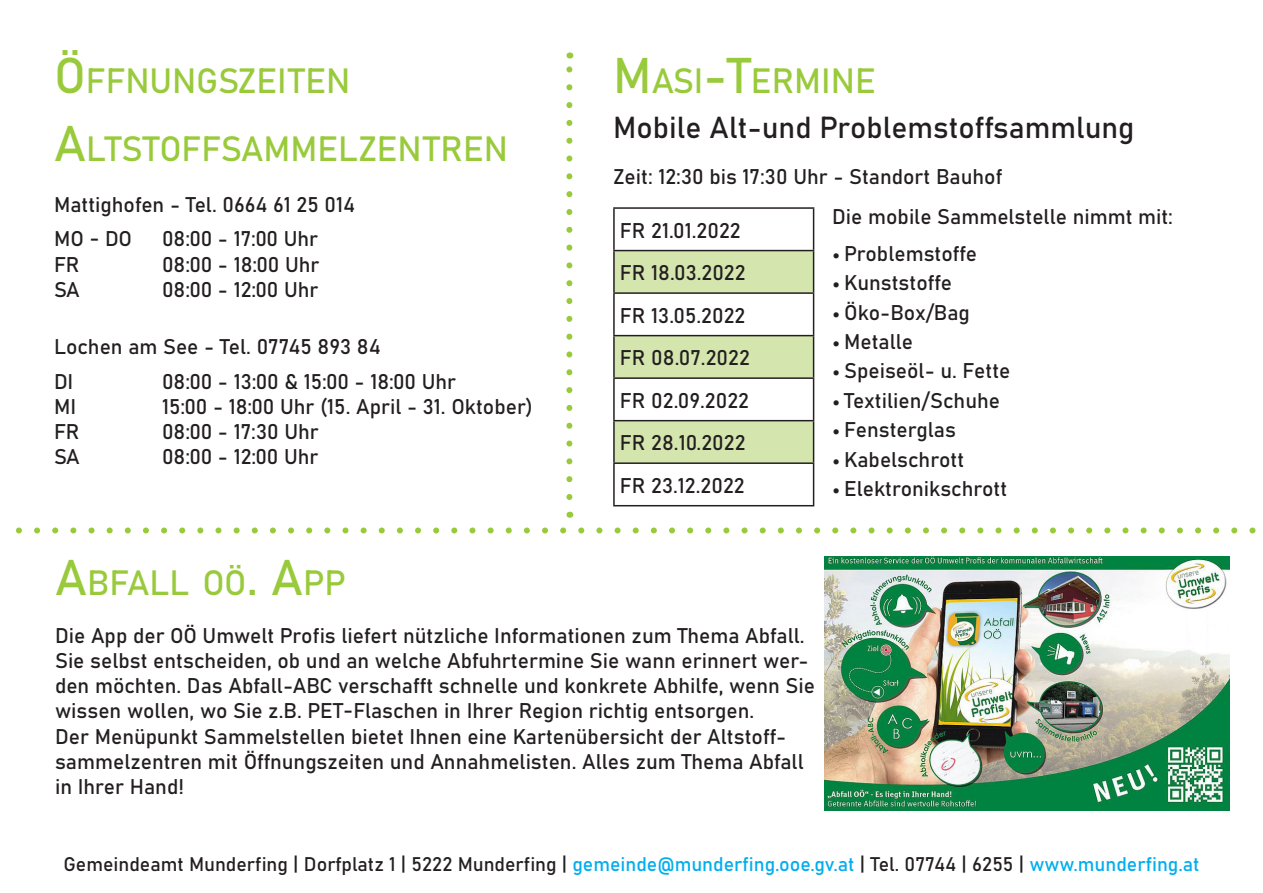
<style>
.page{position:relative;width:1263px;height:893px;background:#fff}
.page>*{position:absolute;margin:0;border:0;box-sizing:border-box;transform-origin:0 0}
.Überschrift_Artikel{font:34.65px "Bahnschrift";color:#99ca3b}
.Hervorhebung_fett{font:30px "Bahnschrift";color:#231f20}
.t1{font:21px/25.2px "Bahnschrift";color:#231f20}
.t2{font:19.5px "Bahnschrift";color:#231f20}
.s1{font-size:49.5px}
.s2{font-family:"Calibri";font-size:16.5px}
.s3{color:#00aeef}
</style>
<div class="page">
<svg style="left:566px;top:66px;width:6px;height:431px"></svg>
<svg style="left:615px;top:251px;width:198px;height:211px"></svg>
<div style="left:614px;top:336px;width:200px;height:42px;background:#d4e6ae"></div>
<hr style="left:613px;top:207px;width:201px;height:2px;background:#231f20">
<hr style="left:613px;top:209px;width:2px;height:41px;background:#231f20">
<hr style="left:813px;top:209px;width:1px;height:41px;background:#231f20">
<hr style="left:613px;top:250px;width:201px;height:1px;background:#231f20">
<hr style="left:613px;top:251px;width:2px;height:41px;background:#231f20">
<hr style="left:813px;top:251px;width:1px;height:41px;background:#231f20">
<hr style="left:613px;top:292px;width:201px;height:2px;background:#231f20">
<hr style="left:613px;top:294px;width:2px;height:41px;background:#231f20">
<hr style="left:813px;top:294px;width:1px;height:41px;background:#231f20">
<hr style="left:613px;top:335px;width:201px;height:1px;background:#231f20">
<hr style="left:613px;top:336px;width:2px;height:41px;background:#231f20">
<hr style="left:813px;top:336px;width:1px;height:41px;background:#231f20">
<hr style="left:613px;top:377px;width:201px;height:2px;background:#231f20">
<hr style="left:613px;top:379px;width:2px;height:41px;background:#231f20">
<hr style="left:813px;top:379px;width:1px;height:41px;background:#231f20">
<hr style="left:613px;top:420px;width:201px;height:1px;background:#231f20">
<hr style="left:613px;top:421px;width:2px;height:41px;background:#231f20">
<hr style="left:813px;top:421px;width:1px;height:41px;background:#231f20">
<hr style="left:613px;top:462px;width:201px;height:2px;background:#231f20">
<hr style="left:613px;top:464px;width:2px;height:41px;background:#231f20">
<hr style="left:813px;top:464px;width:1px;height:41px;background:#231f20">
<hr style="left:613px;top:505px;width:201px;height:1px;background:#231f20">
<img style="left:825px;top:556px;width:405px;height:255px">
<svg style="left:16px;top:527px;width:1240px;height:6px"></svg>
<p class="Überschrift_Artikel" style="left:54px;top:55px;width:298px"><span class="s1">Ö</span>FFNUNGSZEITEN</p>
<p class="Überschrift_Artikel" style="left:54px;top:123px;width:456px"><span class="s1">A</span>LTSTOFFSAMM ELZENTREN</p>
<p class="t1" style="left:54px;top:191px;width:303px">Mattighofen - Tel. 0664 61 25 014</p>
<p class="t1" style="left:54px;top:225px;width:80px">MO - DO</p>
<p class="t1" style="left:162px;top:225px;width:158px">08:00 - 17:00 Uhr</p>
<p class="t1" style="left:54px;top:250px;width:27px">FR</p>
<p class="t1" style="left:162px;top:250px;width:159px">08:00 - 18:00 Uhr</p>
<p class="t1" style="left:54px;top:275px;width:27px">SA</p>
<p class="t1" style="left:162px;top:275px;width:158px">08:00 - 12:00 Uhr</p>
<p class="t1" style="left:54px;top:333px;width:328px">Lochen am See - Tel. 07745 893 84</p>
<p class="t1" style="left:54px;top:367px;width:21px">DI</p>
<p class="t1" style="left:162px;top:367px;width:296px">08:00 - 13:00 &amp; 15:00 - 18:00 Uhr</p>
<p class="t1" style="left:54px;top:392px;width:24px">MI</p>
<p class="t1" style="left:162px;top:392px;width:373px">15:00 - 18:00 Uhr (15. April - 31. Oktober)</p>
<p class="t1" style="left:54px;top:418px;width:27px">FR</p>
<p class="t1" style="left:162px;top:418px;width:158px">08:00 - 17:30 Uhr</p>
<p class="t1" style="left:54px;top:443px;width:27px">SA</p>
<p class="t1" style="left:162px;top:443px;width:158px">08:00 - 12:00 Uhr</p>
<p class="Überschrift_Artikel" style="left:613px;top:55px;width:264px"><span class="s1">M</span>ASI<span class="s1">-T</span>ERM INE</p>
<p class="Hervorhebung_fett" style="left:613px;top:104px;width:523px">Mobile Alt-und Problemstoffsammlung</p>
<p class="t1" style="left:613px;top:162px;width:391px">Zeit: 12:30 bis 17:30 Uhr - Standort Bauhof</p>
<p class="t1" style="left:620px;top:216px;width:122px">FR 21.01.2022</p>
<p class="t1" style="left:620px;top:259px;width:127px">FR 18.03.2022</p>
<p class="t1" style="left:620px;top:301px;width:127px">FR 13.05.2022</p>
<p class="t1" style="left:620px;top:344px;width:131px">FR 08.07.2022</p>
<p class="t1" style="left:620px;top:386px;width:131px">FR 02.09.2022</p>
<p class="t1" style="left:620px;top:429px;width:127px">FR 28.10.2022</p>
<p class="t1" style="left:620px;top:471px;width:126px">FR 23.12.2022</p>
<p class="t1" style="left:832px;top:203px;width:342px">Die mobile Sammelstelle nimmt mit:</p>
<p class="t1" style="left:832px;top:239px;width:146px"><span class="s2">•</span> Problemstoffe</p>
<p class="t1" style="left:832px;top:269px;width:121px"><span class="s2">•</span> Kunststoffe</p>
<p class="t1" style="left:832px;top:298px;width:139px"><span class="s2">•</span> Öko-Box/Bag</p>
<p class="t1" style="left:832px;top:328px;width:83px"><span class="s2">•</span> Metalle</p>
<p class="t1" style="left:832px;top:357px;width:180px"><span class="s2">•</span> Speiseöl- u. Fette</p>
<p class="t1" style="left:832px;top:386px;width:169px"><span class="s2">•</span> Textilien/Schuhe</p>
<p class="t1" style="left:832px;top:416px;width:125px"><span class="s2">•</span> Fensterglas</p>
<p class="t1" style="left:832px;top:445px;width:134px"><span class="s2">•</span> Kabelschrott</p>
<p class="t1" style="left:832px;top:475px;width:177px"><span class="s2">•</span> Elektronikschrott</p>
<p class="Überschrift_Artikel" style="left:55px;top:557px;width:292px"><span class="s1">A</span>BFALL OÖ<span class="s1">. A</span>PP</p>
<p class="t1" style="left:55px;top:621px;width:761px">Die App der OÖ Umwelt Profis liefert nützliche Informationen zum Thema Abfall.<br>Sie selbst entscheiden, ob und an welche Abfuhrtermine Sie wann erinnert wer&shy;den möchten. Das Abfall-ABC verschafft schnelle und konkrete Abhilfe, wenn Sie</p>
<p class="t1" style="left:55px;top:697px;width:701px">wissen wollen, wo Sie z.B. PET-Flaschen in Ihrer Region richtig entsorgen.</p>
<p class="t1" style="left:55px;top:722px;width:750px">Der Menüpunkt Sammelstellen bietet Ihnen eine Kartenübersicht der Altstoff&shy;sammelzentren mit Öffnungszeiten und Annahmelisten. Alles zum Thema Abfall in Ihrer Hand!</p>
<p class="t2" style="left:63px;top:850px;width:1138px">Gemeindeamt Munderfing | Dorfplatz 1 | 5222 Munderfing | <span class="s3">gemeinde@munderfing.ooe.gv.at</span> | Tel. 07744 | 6255 | <span class="s3">www.munderfing.at</span></p>
</div>
